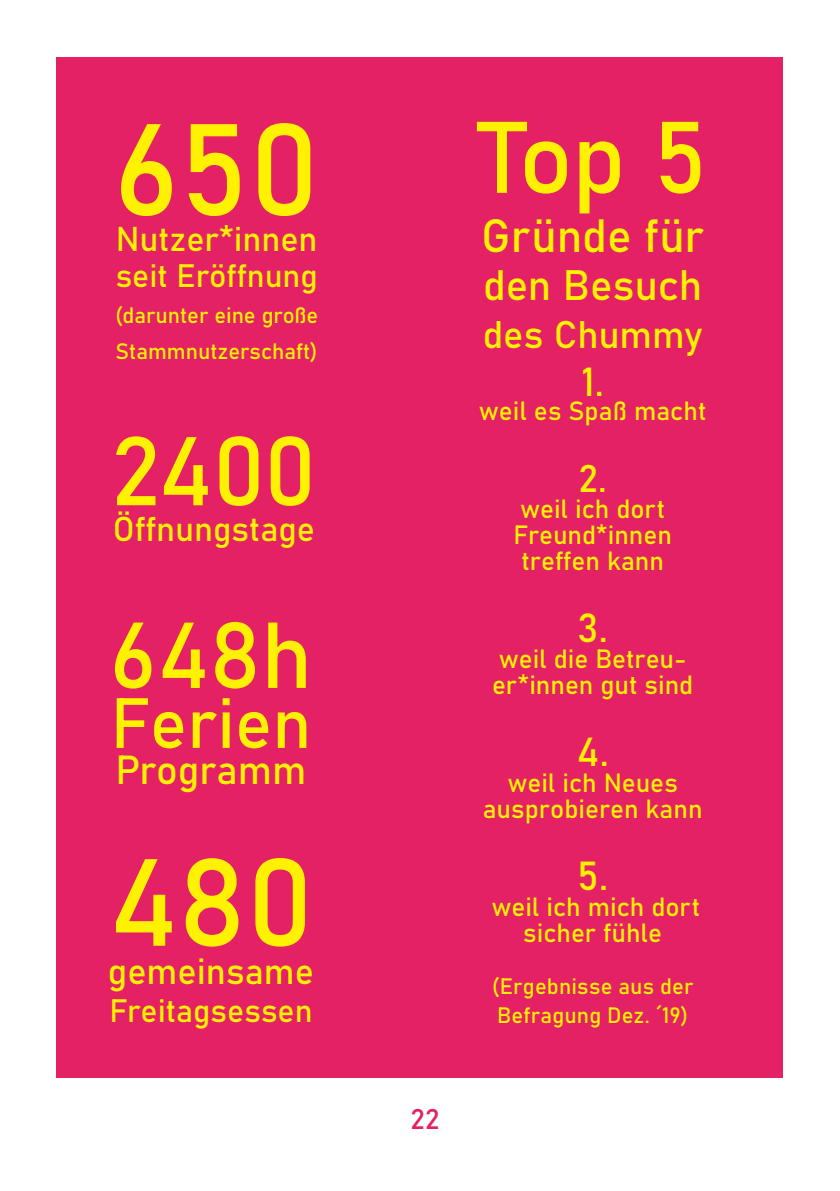
<style>
.page{position:relative;width:840px;height:1191px;background:#fff}
.page>*{position:absolute;margin:0;border:0;box-sizing:border-box;transform-origin:0 0}
.t1{font:128px "Bahnschrift";color:#fff200}
.t2{font:122px "Bahnschrift";color:#fff200}
.t3{font:100px "Bahnschrift";color:#fff200}
.t4{font:96px "Bahnschrift";color:#fff200}
.t5{font:92px "Bahnschrift";color:#fff200}
.t6{font:70px "Bahnschrift";color:#fff200}
.t7{font:46px "Bahnschrift";color:#fff200}
.t8{font:42px "Bahnschrift";color:#fff200}
.t9{font:40px "Bahnschrift";color:#fff200}
.t10{font:38px "Bahnschrift";color:#fff200}
.t11{font:36px "Bahnschrift";color:#fff200}
.t12{font:34px "Bahnschrift";color:#fff200}
.t13{font:32px "Bahnschrift";color:#fff200}
.t14{font:28px "Bahnschrift";color:#e52166}
.t15{font:26px/26px "Bahnschrift";color:#fff200;text-align:center}
.t16{font:22px/28px "Bahnschrift";color:#fff200}
</style>
<div class="page">
<div style="left:56px;top:57px;width:726px;height:1020px;background:#e52166"></div>
<h1 class="t1" style="left:113px;top:89px;width:207px">650</h1>
<h3 class="t12" style="left:116px;top:218px;width:203px">Nutzer*innen</h3>
<p class="t13" style="left:116px;top:256px;width:203px">seit Eröffnung</p>
<p class="t16" style="left:115px;top:297px;width:205px;line-height:36px">(darunter eine große<br>Stammnutzerschaft)</p>
<h3 class="t4" style="left:111px;top:411px;width:207px">2400</h3>
<h3 class="t12" style="left:113px;top:508px;width:204px">Öffnungstage</h3>
<h3 class="t5" style="left:109px;top:597px;width:204px">648h</h3>
<h3 class="t6" style="left:110px;top:679px;width:202px">Ferien</h3>
<h3 class="t9" style="left:115px;top:744px;width:192px">Programm</h3>
<h2 class="t2" style="left:108px;top:825px;width:207px">480</h2>
<h3 class="t11" style="left:108px;top:948px;width:207px">gemeinsame</h3>
<p class="t13" style="left:109px;top:990px;width:205px">Freitagsessen</p>
<p class="t14" style="left:410px;top:1101px;width:30px">22</p>
<h3 class="t3" style="left:477px;top:94px;width:231px">Top 5</h3>
<h3 class="t7" style="left:481px;top:207px;width:224px">Gründe für</h3>
<h3 class="t8" style="left:483px;top:259px;width:221px">den Besuch</h3>
<h3 class="t10" style="left:482px;top:311px;width:221px">des Chummy</h3>
<h3 class="t9" style="left:581px;top:357px;width:24px">1.</h3>
<p class="t15" style="left:478px;top:398px;width:229px">weil es Spaß macht</p>
<h3 class="t10" style="left:578px;top:455px;width:30px">2.</h3>
<p class="t15" style="left:513px;top:496px;width:160px">weil ich dort<br>Freund*innen treffen kann</p>
<h3 class="t9" style="left:577px;top:603px;width:32px">3.</h3>
<p class="t15" style="left:492px;top:646px;width:203px;text-align:left">weil die Betreu&shy;er*innen gut sind</p>
<h3 class="t9" style="left:576px;top:727px;width:34px">4.</h3>
<p class="t15" style="left:482px;top:770px;width:221px">weil ich Neues ausprobieren kann</p>
<h3 class="t9" style="left:577px;top:851px;width:32px">5.</h3>
<p class="t15" style="left:491px;top:894px;width:210px">weil ich mich dort sicher fühle</p>
<p class="t16" style="left:491px;top:972px;width:203px">(Ergebnisse aus der<br>Befragung Dez. ´19)</p>
</div>
